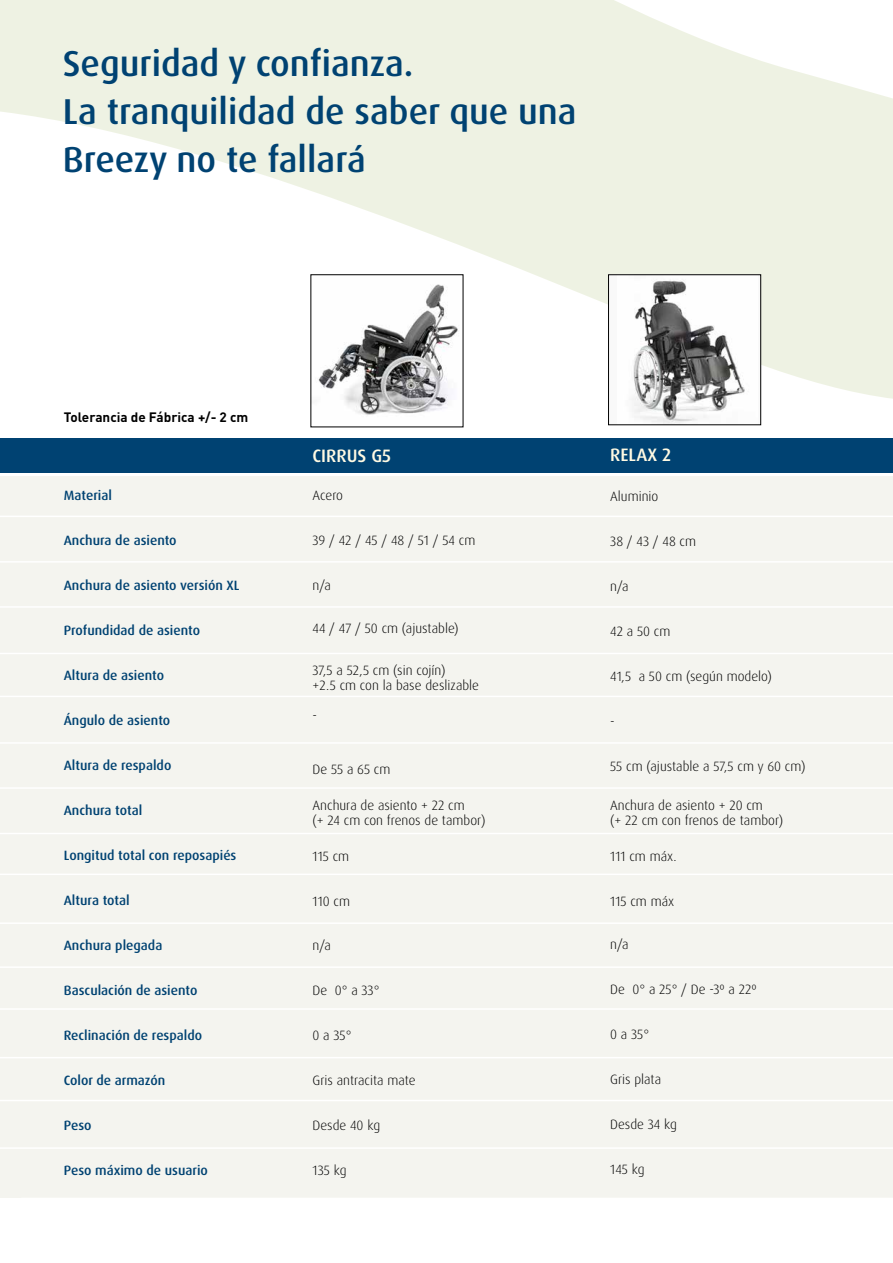
<style>
.page{position:relative;width:893px;height:1263px;background:#fff}
.page>*{position:absolute;margin:0;border:0;box-sizing:border-box;transform-origin:0 0}
.t1{font:500 36px/48px "Dax OT";color:#004272}
.t2{font:500 18px "Dax OT";color:#fffae3}
.t3{font:300 13.5px/15px "Dax OT";color:#000}
.t4{font:500 13.5px "Dax OT";color:#004272}
.t5{font:700 13.5px "DINOT";color:#000}
</style>
<div class="page">
<div style="left:0;top:476px;width:893px;height:722px;background:#f4f4ef"></div>
<hr style="left:0;top:516px;width:893px;height:1px;background:#fff">
<hr style="left:0;top:561px;width:893px;height:2px;background:#fff">
<hr style="left:0;top:606px;width:893px;height:2px;background:#fff">
<hr style="left:0;top:653px;width:893px;height:1px;background:#fff">
<hr style="left:0;top:696px;width:893px;height:1px;background:#fff">
<hr style="left:0;top:742px;width:893px;height:2px;background:#fff">
<hr style="left:0;top:787px;width:893px;height:2px;background:#fff">
<hr style="left:0;top:833px;width:893px;height:1px;background:#fff">
<hr style="left:0;top:873px;width:893px;height:2px;background:#fff">
<hr style="left:0;top:922px;width:893px;height:2px;background:#fff">
<hr style="left:0;top:966px;width:893px;height:2px;background:#fff">
<hr style="left:0;top:1008px;width:893px;height:2px;background:#fff">
<hr style="left:0;top:1057px;width:893px;height:1px;background:#fff">
<hr style="left:0;top:1100px;width:893px;height:1px;background:#fff">
<hr style="left:0;top:1147px;width:893px;height:2px;background:#fff">
<div style="left:0;top:438px;width:893px;height:34px;background:#004272"></div>
<svg style="left:0;top:0;width:893px;height:412px;fill:#eef2e3"></svg>
<div style="left:608px;top:275px;width:153px;height:150px;background:#f9f9f9"></div>
<img style="left:634px;top:281px;width:111px;height:142px">
<div style="left:608px;top:274px;width:153px;height:151px;border:1px solid #000"></div>
<img style="left:312px;top:276px;width:149px;height:139px">
<h1 class="t1" style="left:63px;top:40px;width:515px">Seguridad y confianza.<br>La tranquilidad de saber que una<br>Breezy no te fallará</h1>
<p class="t5" style="left:64px;top:408px;width:186px">Tolerancia de Fábrica +/- 2 cm</p>
<p class="t4" style="left:64px;top:486px;width:50px">Material</p>
<p class="t4" style="left:64px;top:531px;width:114px">Anchura de asiento</p>
<p class="t4" style="left:64px;top:576px;width:177px">Anchura de asiento versión XL</p>
<p class="t4" style="left:64px;top:621px;width:138px">Profundidad de asiento</p>
<p class="t4" style="left:64px;top:666px;width:102px">Altura de asiento</p>
<p class="t4" style="left:64px;top:711px;width:108px">Ángulo de asiento</p>
<p class="t4" style="left:64px;top:756px;width:109px">Altura de respaldo</p>
<p class="t4" style="left:64px;top:801px;width:80px">Anchura total</p>
<p class="t4" style="left:64px;top:846px;width:174px">Longitud total con reposapiés</p>
<p class="t4" style="left:64px;top:891px;width:67px">Altura total</p>
<p class="t4" style="left:64px;top:936px;width:100px">Anchura plegada</p>
<p class="t4" style="left:64px;top:981px;width:135px">Basculación de asiento</p>
<p class="t4" style="left:64px;top:1026px;width:140px">Reclinación de respaldo</p>
<p class="t4" style="left:64px;top:1071px;width:103px">Color de armazón</p>
<p class="t4" style="left:64px;top:1116px;width:29px">Peso</p>
<p class="t4" style="left:64px;top:1161px;width:146px">Peso máximo de usuario</p>
<h2 class="t2" style="left:313px;top:444px;width:80px">CIRRUS G5</h2>
<p class="t3" style="left:313px;top:488px;width:32px">Acero</p>
<p class="t3" style="left:313px;top:533px;width:164px">39 / 42 / 45 / 48 / 51 / 54 cm</p>
<p class="t3" style="left:313px;top:578px;width:20px">n/a</p>
<p class="t3" style="left:313px;top:621px;width:148px">44 / 47 / 50 cm (ajustable)</p>
<p class="t3" style="left:313px;top:663px;width:168px">37,5 a 52,5 cm (sin cojín)<br>+2.5 cm con la base deslizable</p>
<p class="t3" style="left:313px;top:708px;width:6px">-</p>
<p class="t3" style="left:313px;top:762px;width:79px">De 55 a 65 cm</p>
<p class="t3" style="left:313px;top:798px;width:174px">Anchura de asiento + 22 cm<br>(+ 24 cm con frenos de tambor)</p>
<p class="t3" style="left:313px;top:849px;width:38px">115 cm</p>
<p class="t3" style="left:313px;top:894px;width:39px">110 cm</p>
<p class="t3" style="left:313px;top:938px;width:20px">n/a</p>
<p class="t3" style="left:313px;top:983px;width:68px">De 0° a 33°</p>
<p class="t3" style="left:313px;top:1028px;width:40px">0 a 35°</p>
<p class="t3" style="left:313px;top:1072px;width:104px">Gris antracita mate</p>
<p class="t3" style="left:313px;top:1117px;width:69px">Desde 40 kg</p>
<p class="t3" style="left:313px;top:1162px;width:35px">135 kg</p>
<h2 class="t2" style="left:610px;top:443px;width:62px">RELAX 2</h2>
<p class="t3" style="left:610px;top:489px;width:50px">Aluminio</p>
<p class="t3" style="left:610px;top:534px;width:87px">38 / 43 / 48 cm</p>
<p class="t3" style="left:610px;top:579px;width:20px">n/a</p>
<p class="t3" style="left:610px;top:624px;width:62px">42 a 50 cm</p>
<p class="t3" style="left:610px;top:669px;width:163px">41,5 a 50 cm (según modelo)</p>
<p class="t3" style="left:610px;top:714px;width:6px">-</p>
<p class="t3" style="left:610px;top:759px;width:197px">55 cm (ajustable a 57,5 cm y 60 cm)</p>
<p class="t3" style="left:610px;top:798px;width:175px">Anchura de asiento + 20 cm<br>(+ 22 cm con frenos de tambor)</p>
<p class="t3" style="left:610px;top:849px;width:68px">111 cm máx.</p>
<p class="t3" style="left:610px;top:894px;width:65px">115 cm máx</p>
<p class="t3" style="left:610px;top:937px;width:20px">n/a</p>
<p class="t3" style="left:610px;top:982px;width:148px">De 0° a 25° / De -3º a 22º</p>
<p class="t3" style="left:610px;top:1027px;width:40px">0 a 35°</p>
<p class="t3" style="left:610px;top:1072px;width:52px">Gris plata</p>
<p class="t3" style="left:610px;top:1117px;width:68px">Desde 34 kg</p>
<p class="t3" style="left:610px;top:1162px;width:36px">145 kg</p>
</div>
